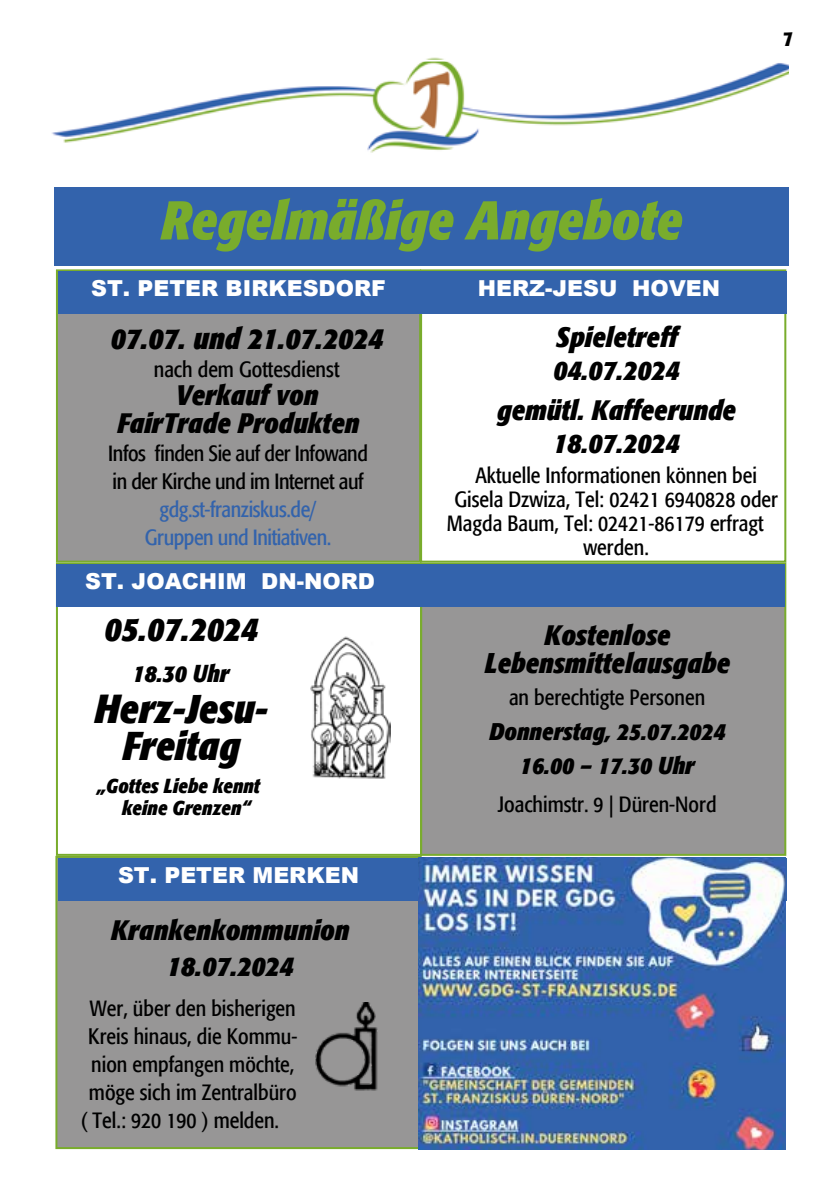
<style>
.page{position:relative;width:840px;height:1191px;background:#fff}
.page>*{position:absolute;margin:0;border:0;box-sizing:border-box;transform-origin:0 0}
.t1{font:italic 700 54px "Formata Condensed BQ";color:#79ac2c}
.t2{font:italic 700 40px/36px "Formata Condensed BQ";color:#000;text-align:center}
.t3{font:italic 700 34px "Formata Condensed BQ";color:#000}
.t4{font:italic 700 30px "Formata Condensed BQ";color:#000}
.t5{font:italic 700 28px/28px "Formata Condensed BQ";color:#000;text-align:center}
.t6{font:italic 700 24px/34.4px "Formata Condensed BQ";color:#000;text-align:center}
.t7{font:22px "Formata Condensed BQ";color:#000}
.t8{font:900 22px "Arial";color:#fff}
.t9{font:22px/28px "Formata Condensed BQ";letter-spacing:-.02em;color:#000}
.t10{font:22px/28px "Formata Condensed BQ";letter-spacing:-.02em;color:#3363ac;text-align:center}
.t11{font:italic 700 20px/22px "Formata Condensed BQ";color:#000}
.t12{font:700 20px "Formata";color:#000;scale:.85 1}
</style>
<div class="page">
<img style="left:52px;top:57px;width:736px;height:96px">
<div style="left:420px;top:562px;width:365px;height:294px;background:#979696;border:2px solid #79ac2c"></div>
<div style="left:56px;top:562px;width:366px;height:294px;border:2px solid #79ac2c"></div>
<div style="left:56px;top:269px;width:365px;height:293px;background:#979696;border:2px solid #79ac2c"></div>
<div style="left:56px;top:564px;width:728px;height:43px;background:#3363ac"></div>
<div style="left:420px;top:269px;width:365px;height:293px;border:2px solid #79ac2c"></div>
<div style="left:58px;top:271px;width:727px;height:42px;background:#3363ac"></div>
<div style="left:54px;top:187px;width:734px;height:78px;background:#3363ac"></div>
<div style="left:56px;top:857px;width:364px;height:291px;background:#979696"></div>
<div style="left:55px;top:856px;width:366px;height:293px;border:2px solid #79ac2c"></div>
<div style="left:58px;top:858px;width:727px;height:42px;background:#3363ac"></div>
<img style="left:315px;top:1002px;width:63px;height:89px">
<img style="left:418px;top:858px;width:367px;height:291px">
<img style="left:310px;top:636px;width:80px;height:143px">
<h1 class="t1" style="left:160px;top:187px;width:522px">Regelmäßige Angebote</h1>
<p class="t8" style="left:91px;top:272px;width:296px">ST. PETER BIRKESDORF</p>
<p class="t8" style="left:477px;top:272px;width:243px">HERZ-JESU HOVEN</p>
<p class="t12" style="left:782px;top:26px;width:13px">7</p>
<h3 class="t4" style="left:110px;top:319px;width:273px">07.07. und 21.07.2024</h3>
<p class="t7" style="left:154px;top:356px;width:187px">nach dem Gottesdienst</p>
<p class="t5" style="left:117px;top:381px;width:243px;text-align:left;text-indent:58px">Verkauf von<br>FairTrade Produkten</p>
<p class="t9" style="left:108px;top:439px;width:261px">Infos finden Sie auf der Infowand in der Kirche und im Internet auf</p>
<p class="t10" style="left:145px;top:495px;width:188px">gdg.st-franziskus.de/<br>Gruppen und Initiativen.</p>
<p class="t8" style="left:85px;top:564px;width:291px">ST. JOACHIM DN-NORD</p>
<h3 class="t3" style="left:104px;top:608px;width:155px">05.07.2024</h3>
<p class="t6" style="left:132px;top:656px;width:98px">18.30 Uhr</p>
<h2 class="t2" style="left:94px;top:691px;width:175px">Herz-Jesu-<br>Freitag</h2>
<p class="t11" style="left:122px;top:774px;width:139px;text-indent:-25px">„Gottes Liebe kennt keine Grenzen“</p>
<p class="t8" style="left:118px;top:859px;width:242px">ST. PETER MERKEN</p>
<p class="t5" style="left:111px;top:912px;width:240px;line-height:36px">Krankenkommunion<br>18.07.2024</p>
<p class="t7" style="left:90px;top:995px;width:207px">Wer, über den bisherigen</p>
<p class="t7" style="left:88px;top:1023px;width:210px">Kreis hinaus, die Kommu-</p>
<p class="t7" style="left:91px;top:1051px;width:204px">nion empfangen möchte,</p>
<p class="t7" style="left:89px;top:1079px;width:209px">möge sich im Zentralbüro</p>
<p class="t7" style="left:81px;top:1107px;width:200px">( Tel.: 920 190 ) melden.</p>
<p class="t5" style="left:553px;top:320px;width:127px;line-height:33.6px;text-align:left">Spieletreff<br>04.07.2024</p>
<p class="t5" style="left:496px;top:393px;width:240px;line-height:33.6px">gemütl. Kaffeerunde<br>18.07.2024</p>
<p class="t7" style="left:475px;top:462px;width:283px">Aktuelle Informationen können bei</p>
<p class="t7" style="left:454px;top:486px;width:325px">Gisela Dzwiza, Tel: 02421 6940828 oder</p>
<p class="t7" style="left:446px;top:510px;width:318px">Magda Baum, Tel: 02421-86179 erfragt</p>
<p class="t7" style="left:583px;top:534px;width:67px">werden.</p>
<p class="t5" style="left:484px;top:621px;width:247px">Kostenlose<br>Lebensmittelausgabe</p>
<p class="t7" style="left:508px;top:684px;width:198px">an berechtigte Personen</p>
<p class="t6" style="left:489px;top:714px;width:237px">Donnerstag, 25.07.2024<br>16.00 – 17.30 Uhr</p>
<p class="t7" style="left:497px;top:791px;width:220px">Joachimstr. 9 | Düren-Nord</p>
</div>
